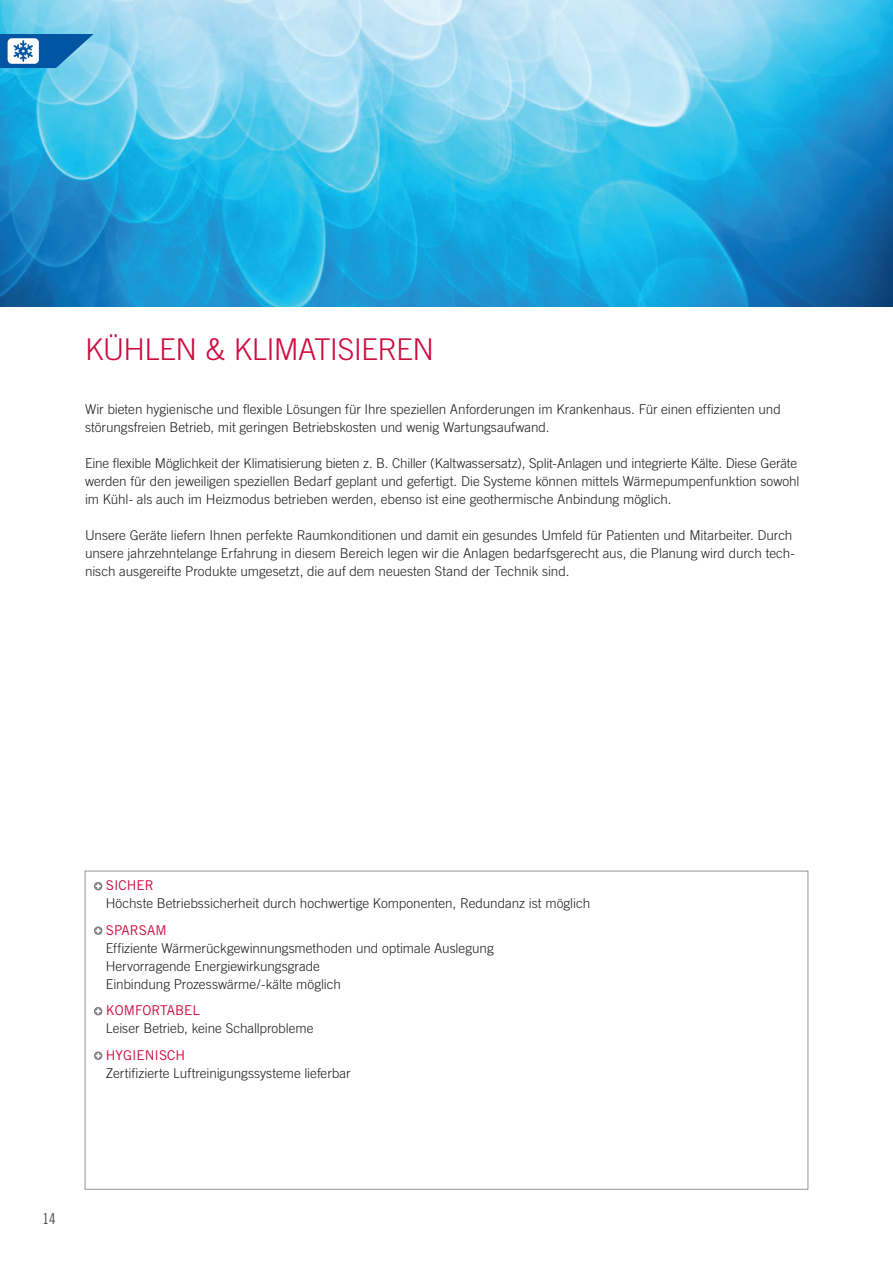
<style>
.page{position:relative;width:893px;height:1263px;background:#fff}
.page>*{position:absolute;margin:0;border:0;box-sizing:border-box;transform-origin:0 0}
.t1{font:300 30px "Trade Gothic";letter-spacing:-.02em;color:#cd0d40}
.t2{font:15px "Trade Gothic Cond Eighteen";color:#4b4c4d}
.t3{font:300 13.5px/18px "Trade Gothic";letter-spacing:-.005em;color:#231f20}
.t4{font:13.5px "Trade Gothic";color:#cd0d40}
</style>
<div class="page">
<svg style="left:94px;top:882px;width:8px;height:8px"></svg>
<svg style="left:96px;top:884px;width:5px;height:5px"></svg>
<svg style="left:94px;top:926px;width:8px;height:9px"></svg>
<svg style="left:96px;top:928px;width:5px;height:5px"></svg>
<svg style="left:94px;top:1007px;width:8px;height:8px"></svg>
<svg style="left:96px;top:1009px;width:5px;height:5px"></svg>
<svg style="left:94px;top:1051px;width:8px;height:9px"></svg>
<svg style="left:96px;top:1053px;width:5px;height:5px"></svg>
<img style="left:0;top:0;width:893px;height:306px">
<svg style="left:0;top:34px;width:94px;height:34px;background:#4c8fc3"></svg>
<h1 class="t1" style="left:85px;top:332px;width:350px">KÜHLEN &amp; KLIMATISIEREN</h1>
<p class="t3" style="left:85px;top:400px;width:697px">Wir bieten hygienische und flexible Lösungen für Ihre speziellen Anforderungen im Krankenhaus. Für einen effizienten und störungsfreien Betrieb, mit geringen Betriebskosten und wenig Wartungsaufwand.</p>
<p class="t3" style="left:85px;top:454px;width:716px">Eine flexible Möglichkeit der Klimatisierung bieten z. B. Chiller (Kaltwassersatz), Split-Anlagen und integrierte Kälte. Diese Geräte werden für den jeweiligen speziellen Bedarf geplant und gefertigt. Die Systeme können mittels Wärmepumpenfunktion sowohl im Kühl- als auch im Heizmodus betrieben werden, ebenso ist eine geothermische Anbindung möglich.</p>
<p class="t3" style="left:85px;top:526px;width:711px">Unsere Geräte liefern Ihnen perfekte Raumkonditionen und damit ein gesundes Umfeld für Patienten und Mitarbeiter. Durch unsere jahrzehntelange Erfahrung in diesem Bereich legen wir die Anlagen bedarfsgerecht aus, die Planung wird durch tech&shy;nisch ausgereifte Produkte umgesetzt, die auf dem neuesten Stand der Technik sind.</p>
<p class="t4" style="left:106px;top:877px;width:49px">SICHER</p>
<p class="t3" style="left:106px;top:894px;width:486px">Höchste Betriebssicherheit durch hochwertige Komponenten, Redundanz ist möglich</p>
<p class="t4" style="left:106px;top:922px;width:62px">SPARSAM</p>
<p class="t3" style="left:106px;top:939px;width:389px">Effiziente Wärmerückgewinnungsmethoden und optimale Auslegung<br>Hervorragende Energiewirkungsgrade<br>Einbindung Prozesswärme/-kälte möglich</p>
<p class="t4" style="left:106px;top:1002px;width:96px">KOMFORTABEL</p>
<p class="t3" style="left:106px;top:1019px;width:209px">Leiser Betrieb, keine Schallprobleme</p>
<p class="t4" style="left:106px;top:1047px;width:81px">HYGIENISCH</p>
<p class="t3" style="left:106px;top:1064px;width:246px">Zertifizierte Luftreinigungssysteme lieferbar</p>
<p class="t2" style="left:43px;top:1209px;width:15px">14</p>
</div>
